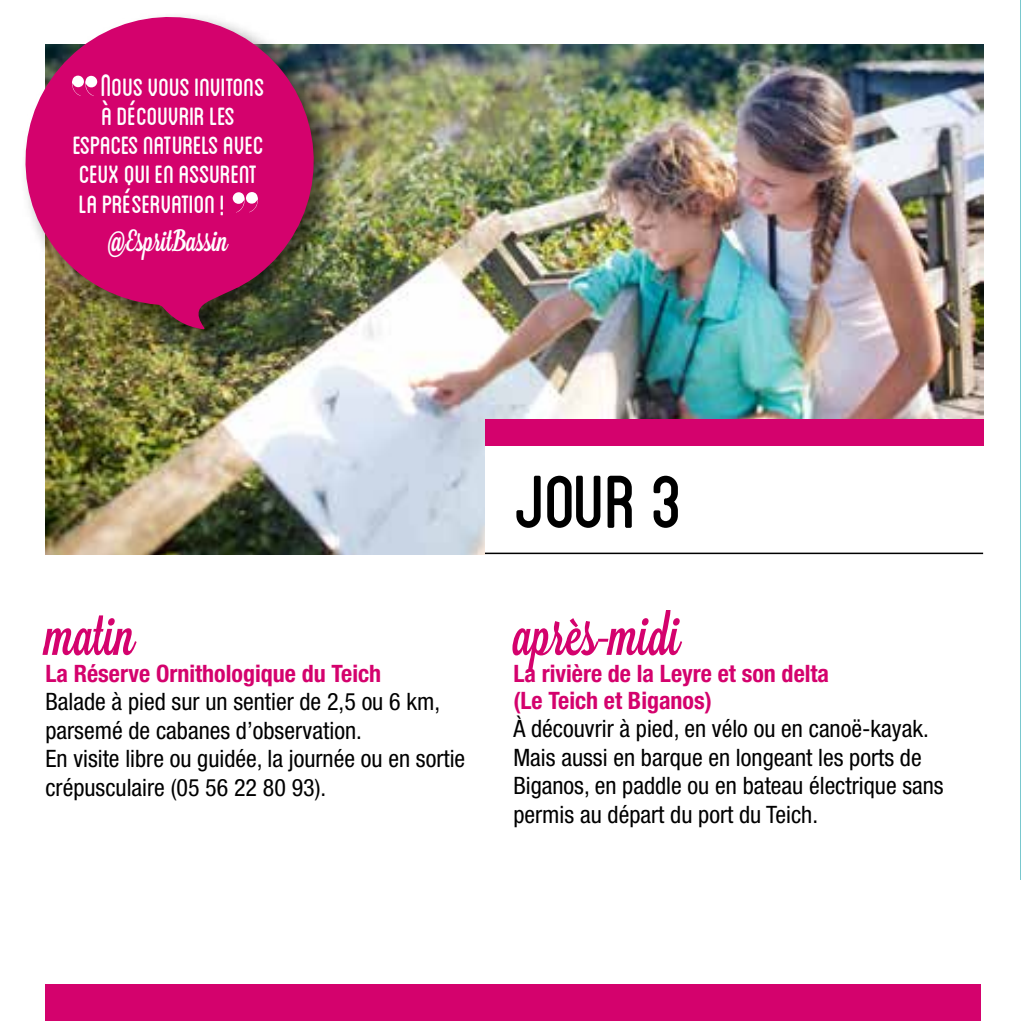
<style>
.page{position:relative;width:1021px;height:1021px;background:#fff}
.page>*{position:absolute;margin:0;border:0;box-sizing:border-box;transform-origin:0 0}
.t1{font:105.3px "Blanch Caps";color:#000}
.t2{font:57px "Lavanderia Sturdy";color:#d4026d}
.t3{font:35.1px "Blanch Caps";letter-spacing:-.01em;color:#fff}
.t4{font:30px "Lavanderia Sturdy";color:#fff}
.t5{font:condensed 24px/28.5px "Helvetica Neue LT Std";color:#000}
.t6{font:700 condensed 24px/27px "Helvetica Neue LT Std";color:#d4026d}
.s1{font-size:44.1px}
</style>
<div class="page">
<hr style="left:1020px;top:0;width:1px;height:879px;background:#79c8ce">
<img style="left:45px;top:44px;width:938px;height:510px">
<div style="left:485px;top:419px;width:521px;height:545px;background:#fff"></div>
<div style="left:485px;top:419px;width:498px;height:26px;background:#d4026d"></div>
<div style="left:45px;top:984px;width:936px;height:36px;background:#d4026d"></div>
<hr style="left:485px;top:552px;width:498px;height:2px;background:#000">
<div style="left:19px;top:11px;width:324px;height:347px;background:#000;opacity:.63"></div>
<img style="left:19px;top:11px;width:313px;height:318px">
<div style="left:51px;top:42px;width:237px;height:238px;background:#d4026d"></div>
<svg style="left:72px;top:76px;width:25px;height:20px"></svg>
<svg style="left:233px;top:192px;width:25px;height:20px"></svg>
<h3 class="t3" style="left:101px;top:71px;width:165px"><span class="s1">n</span>ous vous invitons</h3>
<h3 class="t3" style="left:101px;top:101px;width:135px">à découvrir les</h3>
<h3 class="t3" style="left:73px;top:130px;width:192px">espaces naturels avec</h3>
<h3 class="t3" style="left:79px;top:159px;width:180px">ceux qui en assurent</h3>
<h3 class="t3" style="left:79px;top:188px;width:148px">lapréservation !</h3>
<p class="t4" style="left:109px;top:223px;width:121px">@EspritBassin</p>
<h2 class="t2" style="left:45px;top:602px;width:91px">matin</h2>
<p class="t6" style="left:45px;top:659px;width:337px">La Réserve Ornithologique du Teich</p>
<p class="t5" style="left:45px;top:687px;width:421px">Balade à pied sur un sentier de 2,5 ou 6 km, parsemé de cabanes d’observation.<br>En visite libre ou guidée, la journée ou en sortie crépusculaire (05 56 22 80 93).</p>
<h1 class="t1" style="left:513px;top:454px;width:172px">Jour 3</h1>
<h2 class="t2" style="left:513px;top:602px;width:169px">après-midi</h2>
<p class="t6" style="left:513px;top:659px;width:317px">La rivière de la Leyre et son delta (Le Teich et Biganos)</p>
<p class="t5" style="left:513px;top:714px;width:432px">À découvrir à pied, en vélo ou en canoë-kayak.<br>Mais aussi en barque en longeant les ports de Biganos, en paddle ou en bateau électrique sans permis au départ du port du Teich.</p>
</div>
